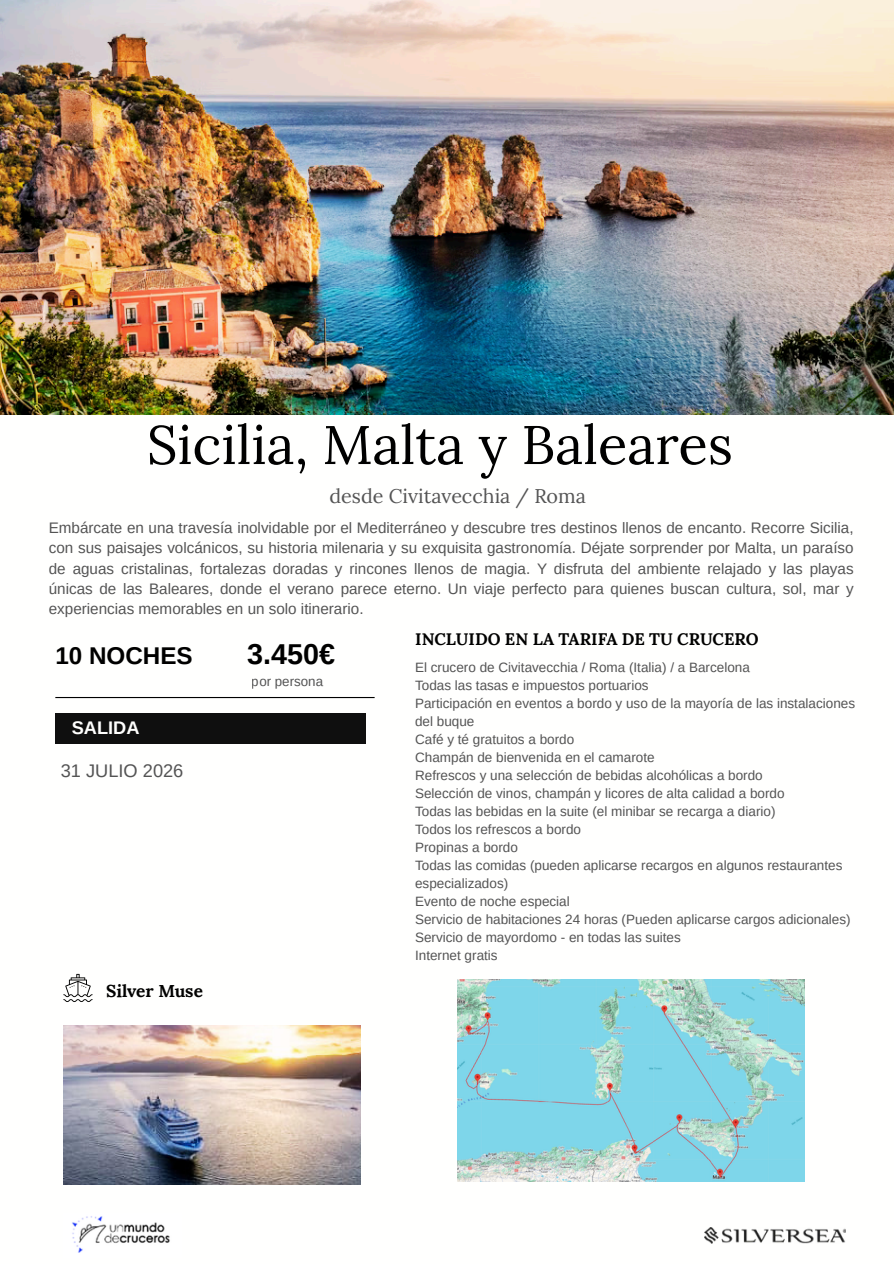
<style>
.page{position:relative;width:894px;height:1264px;background:#fff}
.page>*{position:absolute;margin:0;border:0;box-sizing:border-box;transform-origin:0 0}
.t1{font:54.3px "Lora";color:#000}
.t2{font:700 28.65px "Arimo";color:#000}
.t3{font:700 24.15px "Arimo";color:#000}
.t4{font:19.65px "Lora";color:#545454}
.t5{font:18.15px "Arimo";color:#545454}
.t6{font:700 18.15px "Arimo";color:#fffffe}
.t7{font:700 17.25px "Lora";letter-spacing:-.005em;color:#000}
.t8{font:700 16.65px "Lora";color:#000}
.t9{font:15.15px/20.2px "Arimo";color:#545454;text-align:justify}
.t10{font:13.5px/18px "Arimo";color:#545454}
.t11{font:13.35px "Arimo";color:#545454}
</style>
<div class="page">
<img style="left:0;top:0;width:893px;height:414px">
<div style="left:55px;top:714px;width:310px;height:29px;background:#0f0f0f"></div>
<hr style="left:55px;top:697px;width:319px;height:1px;background:#000">
<img style="left:72px;top:1216px;width:98px;height:37px">
<svg style="left:63px;top:973px;width:30px;height:29px"></svg>
<img style="left:63px;top:1025px;width:297px;height:159px">
<img style="left:704px;top:1227px;width:141px;height:16px">
<img style="left:457px;top:979px;width:347px;height:202px">
<h1 class="t1" style="left:147px;top:409px;width:587px">Sicilia, Malta y Baleares</h1>
<h3 class="t4" style="left:329px;top:483px;width:258px">desde Civitavecchia / Roma</h3>
<p class="t9" style="left:49px;top:517px;width:806px">Embárcate en una travesía inolvidable por el Mediterráneo y descubre tres destinos llenos de encanto. Recorre Sicilia, con sus paisajes volcánicos, su historia milenaria y su exquisita gastronomía. Déjate sorprender por Malta, un paraíso de aguas cristalinas, fortalezas doradas y rincones llenos de magia. Y disfruta del ambiente relajado y las playas únicas de las Baleares, donde el verano parece eterno. Un viaje perfecto para quienes buscan cultura, sol, mar y experiencias memorables en un solo itinerario.</p>
<h3 class="t3" style="left:55px;top:642px;width:139px">10 NOCHES</h3>
<h3 class="t6" style="left:72px;top:717px;width:69px">SALIDA</h3>
<h3 class="t5" style="left:61px;top:760px;width:124px">31 JULIO 2026</h3>
<h2 class="t2" style="left:247px;top:638px;width:89px">3.450€</h2>
<p class="t11" style="left:252px;top:674px;width:73px">por persona</p>
<p class="t7" style="left:106px;top:979px;width:98px">Silver Muse</p>
<p class="t8" style="left:415px;top:628px;width:345px">INCLUIDO EN LA TARIFA DE TU CRUCERO</p>
<p class="t10" style="left:415px;top:658px;width:441px">El crucero de Civitavecchia / Roma (Italia) / a Barcelona<br>Todas las tasas e impuestos portuarios<br>Participación en eventos a bordo y uso de la mayoría de las instalaciones del buque<br>Café y té gratuitos a bordo<br>Champán de bienvenida en el camarote<br>Refrescos y una selección de bebidas alcohólicas a bordo<br>Selección de vinos, champán y licores de alta calidad a bordo<br>Todas las bebidas en la suite (el minibar se recarga a diario)<br>Todos los refrescos a bordo<br>Propinas a bordo<br>Todas las comidas (pueden aplicarse recargos en algunos restaurantes especializados)<br>Evento de noche especial<br>Servicio de habitaciones 24 horas (Pueden aplicarse cargos adicionales)<br>Servicio de mayordomo - en todas las suites<br>Internet gratis</p>
</div>
